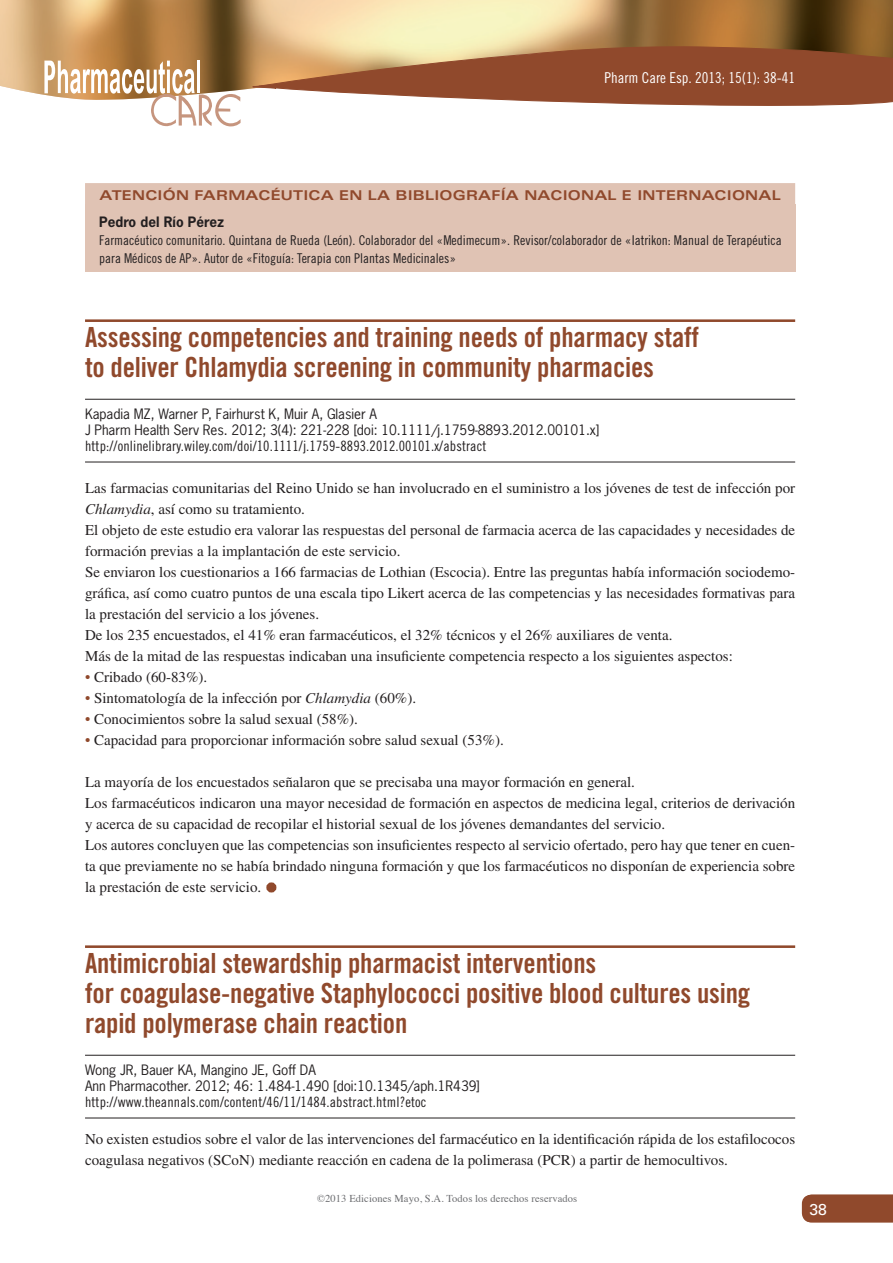
<style>
.page{position:relative;width:893px;height:1263px;background:#fff}
.page>*{position:absolute;margin:0;border:0;box-sizing:border-box;transform-origin:0 0}
.t1{font:27.75px/30px "Trade Gothic LT Std Bd Cn 20";letter-spacing:-.005em;color:#90492c}
.t2{font:15.75px "Univers LT Std";color:#fff}
.t3{font:15px/21px "Times LT Std";color:#231f20}
.t4{font:15px "Trade Gothic LT Std Cn 18";color:#fff}
.t5{font:14.25px "Trade Gothic LT Std Cn 18";letter-spacing:.01em;color:#231f20}
.t6{font:13.5px/15.8px "News Gothic Std";letter-spacing:-.005em;color:#231f20}
.t7{font:13.5px/18px "Trade Gothic LT Std Cn 18";color:#231f20}
.t8{font:700 expanded 13.5px "Univers LT Std";letter-spacing:.015em;color:#90492c}
.t9{font:700 13.5px "News Gothic Std";color:#231f20}
.t10{font:10.5px "Times";letter-spacing:.01em;color:#6c6d70}
.s1{font-style:italic}
.s2{color:#90492c}
</style>
<div class="page">
<img style="left:0;top:0;width:893px;height:95px">
<svg style="left:250px;top:45px;width:643px;height:61px;background:#a86f4f"></svg>
<div style="left:802px;top:1195px;width:91px;height:27px;background:#90492c"></div>
<div style="left:85px;top:205px;width:710px;height:67px;background:#e0c3b4"></div>
<div style="left:85px;top:183px;width:710px;height:23px;background:#e0c3b4"></div>
<svg style="left:44px;top:61px;width:197px;height:66px"></svg>
<hr style="left:85px;top:319px;width:710px;height:3px;background:#90492c">
<hr style="left:85px;top:399px;width:710px;height:1px;background:#231f20">
<hr style="left:85px;top:462px;width:710px;height:1px;background:#231f20">
<hr style="left:85px;top:945px;width:710px;height:3px;background:#90492c">
<hr style="left:85px;top:1055px;width:710px;height:1px;background:#231f20">
<hr style="left:85px;top:1117px;width:710px;height:1px;background:#231f20">
<p class="t4" style="left:604px;top:72px;width:192px">Pharm Care Esp. 2013; 15(1): 38-41</p>
<p class="t8" style="left:100px;top:189px;width:683px">ATENCIÓN FARMACÉUTICA EN LA BIBLIOGRAFÍA NACIONAL E INTERNACIONAL</p>
<p class="t9" style="left:99px;top:216px;width:126px">Pedro del Río Pérez</p>
<p class="t7" style="left:99px;top:233px;width:684px">Farmacéutico comunitario. Quintana de Rueda (León). Colaborador del «Medimecum». Revisor/colaborador de «Iatrikon: Manual de Terapéutica para Médicos de AP». Autor de «Fitoguía: Terapia con Plantas Medicinales»</p>
<h1 class="t1" style="left:85px;top:326px;width:616px">Assessing competencies and training needs of pharmacy staff to deliver Chlamydia screening in community pharmacies</h1>
<p class="t6" style="left:85px;top:407px;width:516px">Kapadia MZ, Warner P, Fairhurst K, Muir A, Glasier A<br>J Pharm Health Serv Res. 2012; 3(4): 221-228 [doi: 10.1111/j.1759-8893.2012.00101.x]</p>
<p class="t5" style="left:85px;top:441px;width:403px">http://onlinelibrary.wiley.com/doi/10.1111/j.1759-8893.2012.00101.x/abstract</p>
<p class="t3" style="left:85px;top:479px;width:712px">Las farmacias comunitarias del Reino Unido se han involucrado en el suministro a los jóvenes de test de infección por <span class="s1">Chlamydia</span>, así como su tratamiento.<br>El objeto de este estudio era valorar las respuestas del personal de farmacia acerca de las capacidades y necesidades de formación previas a la implantación de este servicio.<br>Se enviaron los cuestionarios a 166 farmacias de Lothian (Escocia). Entre las preguntas había información sociodemo&shy;gráfica, así como cuatro puntos de una escala tipo Likert acerca de las competencias y las necesidades formativas para la prestación del servicio a los jóvenes.<br>De los 235 encuestados, el 41% eran farmacéuticos, el 32% técnicos y el 26% auxiliares de venta.<br>Más de la mitad de las respuestas indicaban una insuficiente competencia respecto a los siguientes aspectos:</p>
<p class="t3" style="left:85px;top:668px;width:124px"><span class="s2">•</span> Cribado (60-83%).</p>
<p class="t3" style="left:85px;top:689px;width:333px"><span class="s2">•</span> Sintomatología de la infección por <span class="s1">Chlamydia</span> (60%).</p>
<p class="t3" style="left:85px;top:710px;width:274px"><span class="s2">•</span> Conocimientos sobre la salud sexual (58%).</p>
<p class="t3" style="left:85px;top:731px;width:420px"><span class="s2">•</span> Capacidad para proporcionar información sobre salud sexual (53%).</p>
<p class="t3" style="left:85px;top:773px;width:712px">La mayoría de los encuestados señalaron que se precisaba una mayor formación en general.<br>Los farmacéuticos indicaron una mayor necesidad de formación en aspectos de medicina legal, criterios de derivación y acerca de su capacidad de recopilar el historial sexual de los jóvenes demandantes del servicio.<br>Los autores concluyen que las competencias son insuficientes respecto al servicio ofertado, pero hay que tener en cuen&shy;ta que previamente no se había brindado ninguna formación y que los farmacéuticos no disponían de experiencia sobre la prestación de este servicio. <span class="s2">•</span></p>
<h1 class="t1" style="left:85px;top:952px;width:667px">Antimicrobial stewardship pharmacist interventions<br>for coagulase-negative Staphylococci positive blood cultures using rapid polymerase chain reaction</h1>
<p class="t6" style="left:85px;top:1063px;width:396px">Wong JR, Bauer KA, Mangino JE, Goff DA<br>Ann Pharmacother. 2012; 46: 1.484-1.490 [doi:10.1345/aph.1R439]</p>
<p class="t5" style="left:85px;top:1097px;width:343px">http://www.theannals.com/content/46/11/1484.abstract.html?etoc</p>
<p class="t3" style="left:85px;top:1130px;width:712px">No existen estudios sobre el valor de las intervenciones del farmacéutico en la identificación rápida de los estafilococos coagulasa negativos (SCoN) mediante reacción en cadena de la polimerasa (PCR) a partir de hemocultivos.</p>
<p class="t10" style="left:317px;top:1194px;width:262px">©2013 Ediciones Mayo, S.A. Todos los derechos reservados</p>
<p class="t2" style="left:809px;top:1201px;width:19px">38</p>
</div>
